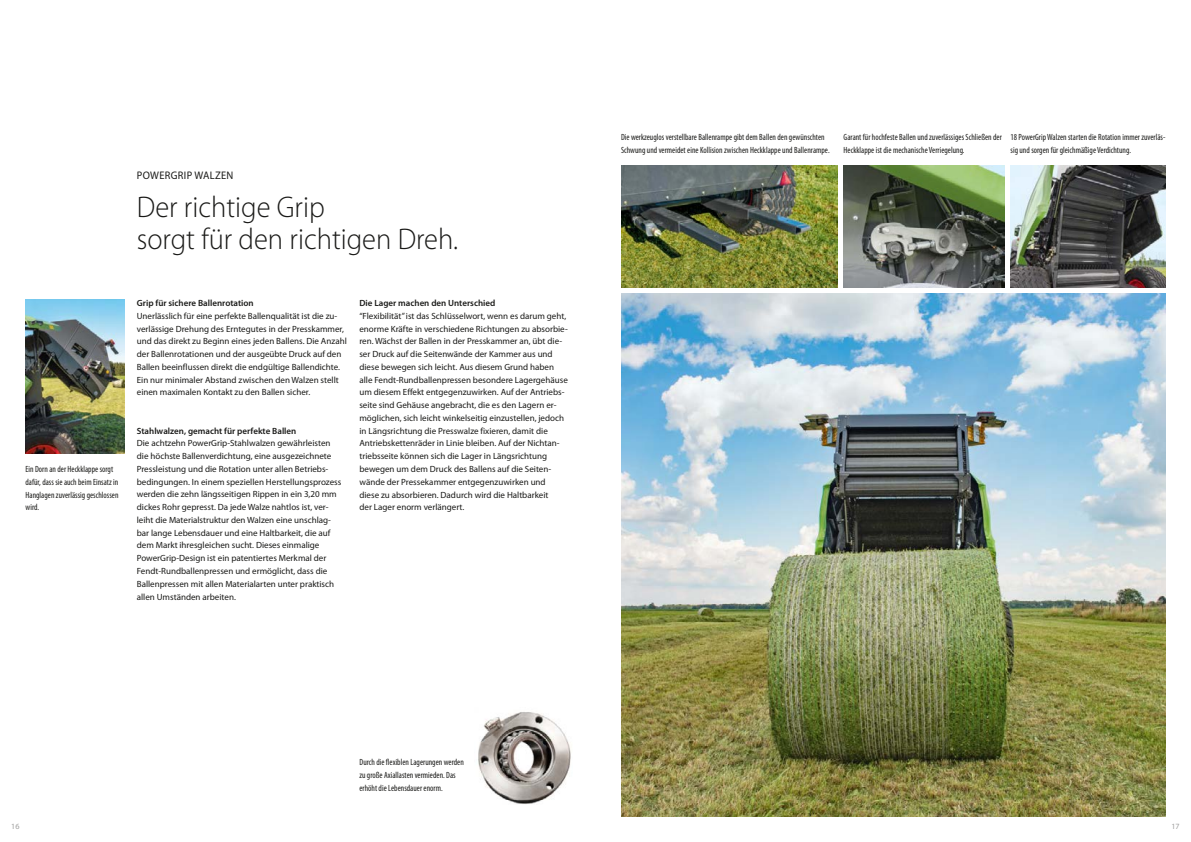
<style>
.page{position:relative;width:1191px;height:842px;background:#fff}
.page>*{position:absolute;margin:0;border:0;box-sizing:border-box;transform-origin:0 0}
.t1{font:300 30px/32px "Myriad Pro";color:#1a1a18;scale:.95 1}
.t2{font:11px "Myriad Pro";letter-spacing:.03em;color:#1a1a18;scale:.95 1}
.t3{font:9px/12.8px "Myriad Pro";color:#1a1a18}
.t4{font:condensed 9px/12.8px "Myriad Pro";letter-spacing:.005em;color:#1a1a18;scale:.95 1}
.t5{font:600 9px "Myriad Pro";color:#1a1a18}
.t6{font:8px "Myriad Pro";color:#9f9f9e}
</style>
<div class="page">
<img style="left:26px;top:299px;width:99px;height:154px">
<img style="left:478px;top:712px;width:93px;height:92px">
<img style="left:621px;top:293px;width:544px;height:523px">
<img style="left:621px;top:166px;width:216px;height:122px">
<img style="left:1010px;top:166px;width:155px;height:122px">
<img style="left:843px;top:166px;width:161px;height:122px">
<p class="t4" style="left:26px;top:463px;width:99px">Ein Dorn an der Heckklappe sorgt dafür, dass sie auch beim Einsatz in<br>Hanglagen zuverlässig geschlossen wird.</p>
<p class="t2" style="left:137px;top:169px;width:103px">POWERGRIP WALZEN</p>
<h1 class="t1" style="left:137px;top:191px;width:340px">Der richtige Grip<br>sorgt für den richtigen Dreh.</h1>
<p class="t5" style="left:137px;top:298px;width:118px">Grip für sichere Ballenrotation</p>
<p class="t3" style="left:137px;top:310px;width:211px">Unerlässlich für eine perfekte Ballenqualität ist die zu&shy;verlässige Drehung des Erntegutes in der Presskammer, und das direkt zu Beginn eines jeden Ballens. Die Anzahl der Ballenrotationen und der ausgeübte Druck auf den Ballen beeinflussen direkt die endgültige Ballendichte.<br>Ein nur minimaler Abstand zwischen den Walzen stellt einen maximalen Kontakt zu den Ballen sicher.</p>
<p class="t5" style="left:137px;top:426px;width:161px">Stahlwalzen, gemacht für perfekte Ballen</p>
<p class="t3" style="left:137px;top:437px;width:206px">Die achtzehn PowerGrip-Stahlwalzen gewährleisten die höchste Ballenverdichtung, eine ausgezeichnete Pressleistung und die Rotation unter allen Betriebs&shy;bedingungen. In einem speziellen Herstellungsprozess werden die zehn längsseitigen Rippen in ein 3,20 mm dickes Rohr gepresst. Da jede Walze nahtlos ist, ver&shy;leiht die Materialstruktur den Walzen eine unschlag&shy;bar lange Lebensdauer und eine Haltbarkeit, die auf dem Markt ihresgleichen sucht. Dieses einmalige PowerGrip-Design ist ein patentiertes Merkmal der Fendt-Rundballenpressen und ermöglicht, dass die Ballenpressen mit allen Materialarten unter praktisch allen Umständen arbeiten.</p>
<p class="t5" style="left:359px;top:298px;width:137px">Die Lager machen den Unterschied</p>
<p class="t3" style="left:359px;top:310px;width:210px">“Flexibilität” ist das Schlüsselwort, wenn es darum geht, enorme Kräfte in verschiedene Richtungen zu absorbie&shy;ren. Wächst der Ballen in der Presskammer an, übt die&shy;ser Druck auf die Seitenwände der Kammer aus und diese bewegen sich leicht. Aus diesem Grund haben alle Fendt-Rundballenpressen besondere Lagergehäuse um diesem Effekt entgegenzuwirken. Auf der Antriebs&shy;seite sind Gehäuse angebracht, die es den Lagern er&shy;möglichen, sich leicht winkelseitig einzustellen, jedoch in Längsrichtung die Presswalze fixieren, damit die Antriebskettenräder in Linie bleiben. Auf der Nichtan&shy;triebsseite können sich die Lager in Längsrichtung bewegen um dem Druck des Ballens auf die Seiten&shy;wände der Pressekammer entgegenzuwirken und<br>diese zu absorbieren. Dadurch wird die Haltbarkeit<br>der Lager enorm verlängert.</p>
<p class="t4" style="left:621px;top:131px;width:221px">Die werkzeuglos verstellbare Ballenrampe gibt dem Ballen den gewünschten<br>Schwung und vermeidet eine Kollision zwischen Heckklappe und Ballenrampe.</p>
<p class="t4" style="left:843px;top:131px;width:168px">Garant für hochfeste Ballen und zuverlässiges Schließen der<br>Heckklappe ist die mechanische Verriegelung.</p>
<p class="t4" style="left:1010px;top:131px;width:164px">18 PowerGrip Walzen starten die Rotation immer zuverläs&shy;sig und sorgen für gleichmäßige Verdichtung.</p>
<p class="t6" style="left:11px;top:822px;width:10px">16</p>
<p class="t4" style="left:359px;top:756px;width:111px">Durch die flexiblen Lagerungen werden zu große Axiallasten vermieden. Das erhöht die Lebensdauer enorm.</p>
<p class="t6" style="left:1171px;top:822px;width:10px">17</p>
</div>
